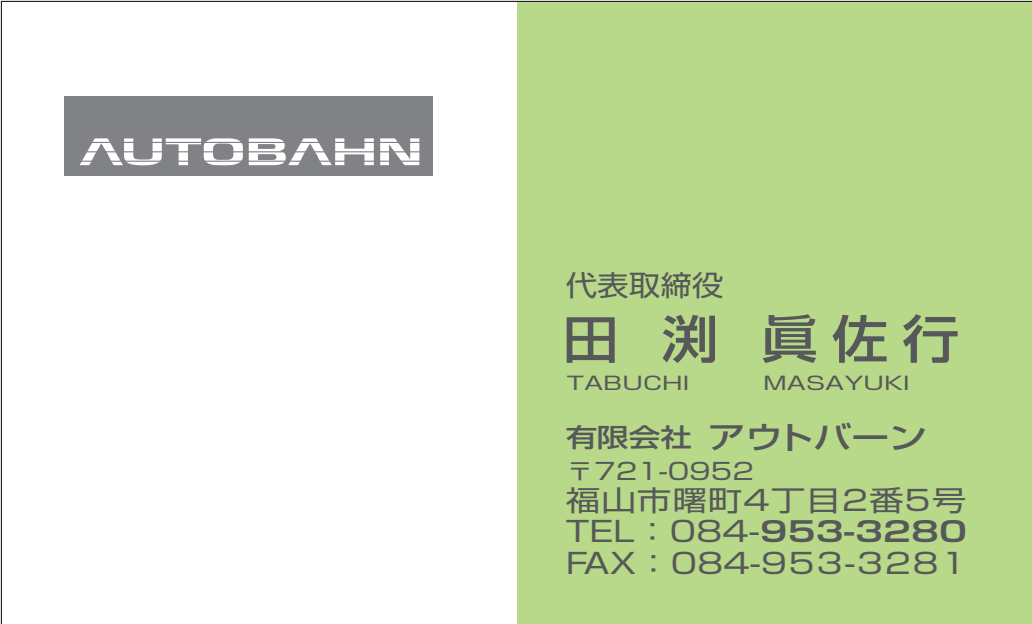
<style>
.page{position:relative;width:1032px;height:624px;background:#fff}
.page>*{position:absolute;margin:0;border:0;box-sizing:border-box;transform-origin:0 0}
.t1{font:500 51.2px "Shin Go Pro";color:#57585a;scale:1.11 1}
.t2{font:500 30.8px "Shin Go Pro";color:#57585a;scale:1.24 1}
.t3{font:28.4px "Shin Go Pro";color:#57585a;scale:1.11 1}
.t4{font:28px/31.2px "Shin Go Pro";letter-spacing:.025em;color:#57585a;text-align:justify;scale:1.24 1}
.t5{font:22.8px "Shin Go Pro";color:#57585a;scale:1.24 1}
.t6{font:18px "Shin Go Pro";color:#57585a;scale:1.39 1}
.s1{font-size:25.6px}
.s2{font-family:"Shin Go Pro De";font-weight:700;font-size:27.6px}
</style>
<div class="page">
<div style="left:517px;top:1px;width:515px;height:623px;background:#b8d989"></div>
<div style="left:64px;top:96px;width:369px;height:79px;background:#808285"></div>
<svg style="left:80px;top:138px;width:163px;height:27px"></svg>
<svg style="left:249px;top:138px;width:125px;height:27px"></svg>
<svg style="left:380px;top:138px;width:39px;height:27px"></svg>
<hr style="left:71px;top:160px;width:356px;height:2px;background:#808285">
<hr style="left:71px;top:151px;width:356px;height:1px;background:#808285">
<hr style="left:71px;top:142px;width:356px;height:1px;background:#808285">
<p class="t3" style="left:566px;top:261px;width:143px">代表取締役</p>
<h1 class="t1" style="left:562px;top:297px;width:359px">田 渕 眞佐行</h1>
<p class="t6" style="left:567px;top:368px;width:90px">TABUCHI</p>
<p class="t6" style="left:763px;top:368px;width:107px">MASAYUKI</p>
<p class="t2" style="left:566px;top:411px;width:293px"><span class="s1">有限会社</span>アウトバーン</p>
<p class="t5" style="left:566px;top:452px;width:153px">〒721-0952</p>
<p class="t4" style="left:566px;top:481px;width:325px">福山市曙町4丁目2番5号TEL：084-<span class="s2">953-3280<br></span>FAX：084-953-3281</p>
</div>
